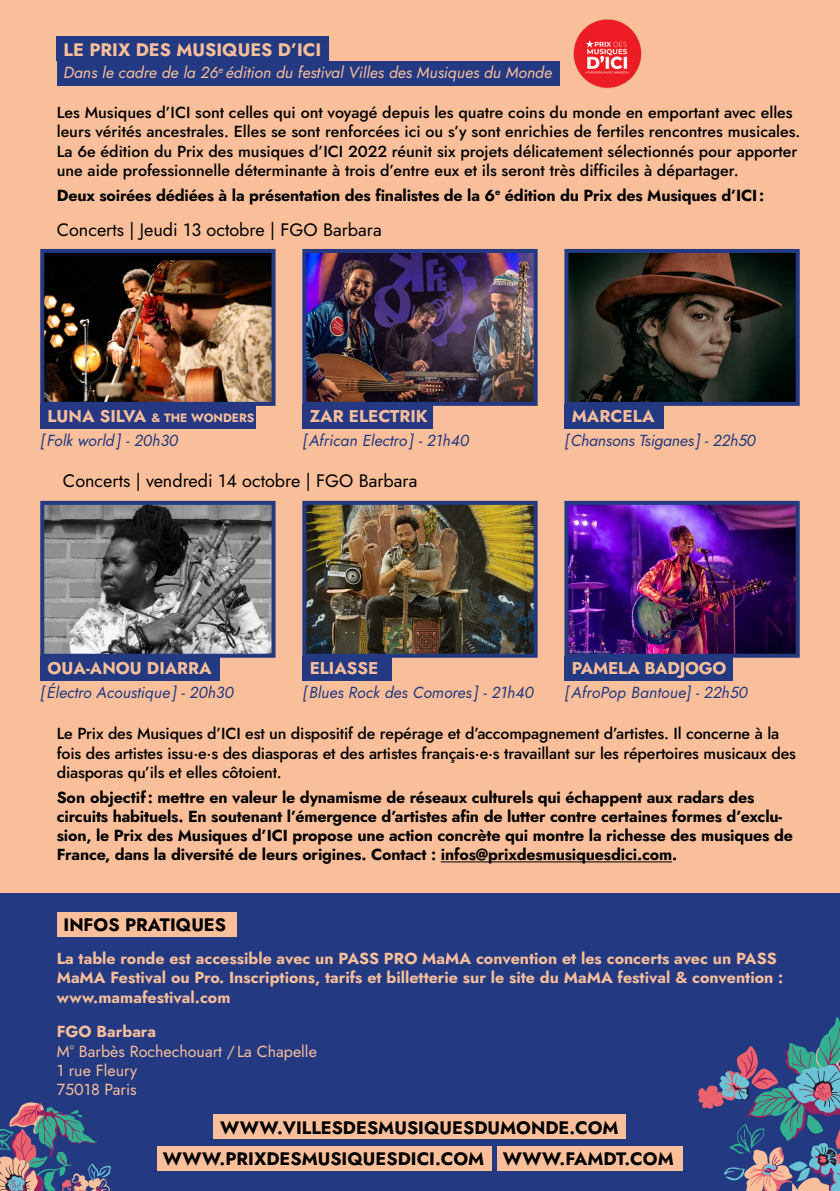
<style>
.page{position:relative;width:840px;height:1191px;background:#fff}
.page>*{position:absolute;margin:0;border:0;box-sizing:border-box;transform-origin:0 0}
.t1{font:700 18px "Jost";color:#000}
.t2{font:18px "Jost";color:#000}
.t3{font:700 18px "Jost";color:#f9bf9a}
.t4{font:700 17px "Jost";color:#f9bf9a}
.t5{font:500 16px/19.2px "Jost";color:#000}
.t6{font:700 16px/19.2px "Jost";letter-spacing:-.01em;color:#000}
.t7{font:700 16px/19.2px "Jost";color:#f9bf9a}
.t8{font:italic 16px "Jost";color:#233981}
.t9{font:italic 16px "Jost";color:#f9bf9a}
.t10{font:16px/19.2px "Jost";color:#f9bf9a}
.t11{font:700 12px "Jost";color:#f9bf9a}
.s1{font-size:17px}
</style>
<div class="page">
<div style="left:0;top:0;width:839px;height:893px;background:#f9bf9a"></div>
<div style="left:57px;top:36px;width:272px;height:25px;background:#233981"></div>
<div style="left:57px;top:61px;width:502px;height:25px;background:#233981"></div>
<hr style="left:440px;top:861px;width:231px;height:1px;background:#000">
<img style="left:45px;top:254px;width:225px;height:147px">
<div style="left:40px;top:249px;width:235px;height:157px;border:4px solid #233981"></div>
<div style="left:40px;top:404px;width:216px;height:25px;background:#263884"></div>
<img style="left:307px;top:254px;width:225px;height:147px">
<div style="left:302px;top:249px;width:235px;height:157px;border:4px solid #233981"></div>
<div style="left:302px;top:404px;width:131px;height:25px;background:#263884"></div>
<img style="left:569px;top:254px;width:225px;height:147px">
<div style="left:564px;top:249px;width:235px;height:157px;border:4px solid #233981"></div>
<div style="left:564px;top:404px;width:99px;height:25px;background:#233981"></div>
<img style="left:45px;top:506px;width:225px;height:147px">
<div style="left:40px;top:501px;width:235px;height:157px;border:4px solid #233981"></div>
<div style="left:40px;top:656px;width:180px;height:24px;background:#233981"></div>
<div style="left:0;top:893px;width:839px;height:298px;background:#233981"></div>
<div style="left:57px;top:912px;width:179px;height:25px;background:#f9bf9a"></div>
<div style="left:213px;top:1114px;width:413px;height:25px;background:#f9bf9a"></div>
<img style="left:573px;top:19px;width:69px;height:69px">
<img style="left:307px;top:506px;width:225px;height:147px">
<div style="left:302px;top:501px;width:235px;height:157px;border:4px solid #233981"></div>
<div style="left:302px;top:656px;width:89px;height:24px;background:#233981"></div>
<img style="left:569px;top:506px;width:225px;height:147px">
<div style="left:564px;top:501px;width:235px;height:157px;border:4px solid #233981"></div>
<div style="left:564px;top:656px;width:168px;height:24px;background:#233981"></div>
<div style="left:157px;top:1145px;width:335px;height:25px;background:#f9bf9a"></div>
<div style="left:497px;top:1145px;width:185px;height:25px;background:#f9bf9a"></div>
<svg style="left:698px;top:1017px;width:141px;height:174px"></svg>
<svg style="left:0;top:1102px;width:111px;height:89px"></svg>
<p class="t3" style="left:63px;top:37px;width:259px">LE PRIX DES MUSIQUES D’ICI</p>
<p class="t9" style="left:63px;top:62px;width:489px">Dans le cadre de la 26<sup>e</sup> édition du festival Villes des Musiques du Monde</p>
<p class="t5" style="left:57px;top:103px;width:744px">Les Musiques d’ICI sont celles qui ont voyagé depuis les quatre coins du monde en emportant avec elles leurs vérités ancestrales. Elles se sont renforcées ici ou s’y sont enrichies de fertiles rencontres musicales.<br>La 6e édition du Prix des musiques d’ICI 2022 réunit six projets délicatement sélectionnés pour apporter une aide professionnelle déterminante à trois d’entre eux et ils seront très difficiles à départager.</p>
<p class="t6" style="left:57px;top:186px;width:708px">Deux soirées dédiées à la présentation des finalistes de la 6<sup>e</sup> édition du Prix des Musiques d’ICI:</p>
<p class="t2" style="left:57px;top:218px;width:326px">Concerts | Jeudi 13 octobre | FGO Barbara</p>
<p class="t11" style="left:48px;top:410px;width:208px"><span class="s1">LUNA SILVA</span> &amp; THE WONDERS</p>
<p class="t4" style="left:309px;top:404px;width:119px">ZAR ELECTRIK</p>
<p class="t4" style="left:571px;top:404px;width:84px">MARCELA</p>
<p class="t8" style="left:40px;top:429px;width:139px">[ Folk world] - 20h30</p>
<p class="t8" style="left:302px;top:429px;width:168px">[African Electro] - 21h40</p>
<p class="t8" style="left:564px;top:429px;width:193px">[Chansons Tsiganes] - 22h50</p>
<p class="t2" style="left:63px;top:468px;width:356px">Concerts | vendredi 14 octobre | FGO Barbara</p>
<p class="t4" style="left:48px;top:656px;width:165px">OUA-ANOU DIARRA</p>
<p class="t4" style="left:309px;top:656px;width:70px">ELIASSE</p>
<p class="t8" style="left:302px;top:681px;width:233px">[Blues Rock des Comores] - 21h40</p>
<p class="t4" style="left:571px;top:656px;width:156px">PAMELA BADJOGO</p>
<p class="t8" style="left:40px;top:681px;width:195px">[Électro Acoustique ] - 20h30</p>
<p class="t8" style="left:564px;top:681px;width:185px">[AfroPop Bantoue] - 22h50</p>
<p class="t5" style="left:57px;top:724px;width:740px">Le Prix des Musiques d’ICI est un dispositif de repérage et d’accompagnement d’artistes. Il concerne à la fois des artistes issu·e·s des diasporas et des artistes français·e·s travaillant sur les répertoires musicaux des diasporas qu’ils et elles côtoient.</p>
<p class="t6" style="left:57px;top:787px;width:737px">Son objectif: mettre en valeur le dynamisme de réseaux culturels qui échappent aux radars des circuits habituels. En soutenant l’émergence d’artistes afin de lutter contre certaines formes d’exclu&shy;sion, le Prix des Musiques d’ICI propose une action concrète qui montre la richesse des musiques de France, dans la diversité de leurs origines. Contact : infos@prixdesmusiquesdici.com.</p>
<p class="t1" style="left:63px;top:912px;width:164px">INFOS PRATIQUES</p>
<p class="t7" style="left:57px;top:949px;width:727px">La table ronde est accessible avec un PASS PRO MaMA convention et les concerts avec un PASS<br>MaMA Festival ou Pro. Inscriptions, tarifs et billetterie sur le site du MaMA festival &amp; convention : www.mamafestival.com</p>
<p class="t7" style="left:57px;top:1022px;width:101px">FGO Barbara</p>
<p class="t10" style="left:57px;top:1041px;width:261px">M° Barbès Rochechouart /La Chapelle<br>1 rue Fleury<br>75018 Paris</p>
<p class="t1" style="left:220px;top:1115px;width:400px">WWW.VILLESDESMUSIQUESDUMONDE.COM</p>
<p class="t1" style="left:163px;top:1146px;width:512px">WWW.PRIXDESMUSIQUESDICI.COM WWW.FAMDT.COM</p>
</div>
